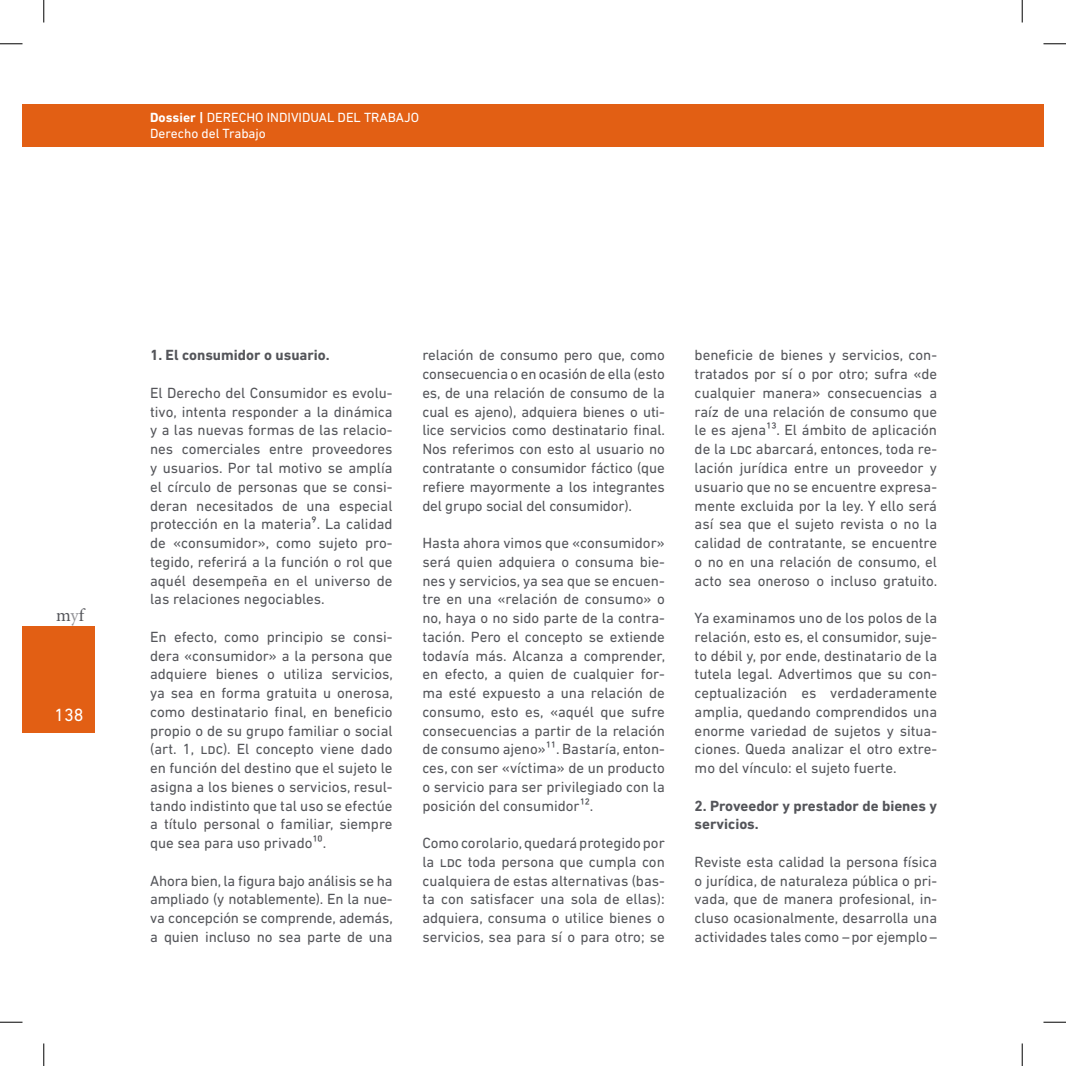
<style>
.page{position:relative;width:1066px;height:1066px;background:#fff}
.page>*{position:absolute;margin:0;border:0;box-sizing:border-box;transform-origin:0 0}
.t1{font:18px "Minion Pro";color:#54555a}
.t2{font:18px "DIN Next LT Pro";color:#fff}
.t3{font:15px/18.8px "DIN Next LT Pro";color:#54555a;text-align:justify}
.t4{font:700 15px/18.8px "DIN Next LT Pro";color:#54555a}
.t5{font:13.5px/16.2px "DIN Next LT Pro";color:#fff}
.s1{font-weight:700}
.s2{color:#959599}
</style>
<div class="page">
<div style="left:1022px;top:104px;width:21px;height:43px;background:#e25f14"></div>
<div style="left:22px;top:626px;width:73px;height:107px;background:#e25f14"></div>
<div style="left:22px;top:104px;width:1000px;height:43px;background:#e25f14"></div>
<svg style="left:0;top:44px;width:22px;height:1px"></svg>
<svg style="left:1043px;top:44px;width:22px;height:1px"></svg>
<svg style="left:0;top:1021px;width:22px;height:1px"></svg>
<svg style="left:1043px;top:1021px;width:22px;height:1px"></svg>
<svg style="left:44px;top:0;width:1px;height:23px"></svg>
<svg style="left:44px;top:1043px;width:1px;height:22px"></svg>
<svg style="left:1021px;top:0;width:1px;height:23px"></svg>
<svg style="left:1021px;top:1043px;width:1px;height:22px"></svg>
<p class="t5" style="left:150px;top:109px;width:270px"><span class="s1">Dossier |</span> DERECHO INDIVIDUAL DEL TRABAJO<br>Derecho del Trabajo</p>
<p class="t1" style="left:56px;top:603px;width:29px">m<span class="s2">y</span>f</p>
<p class="t2" style="left:54px;top:704px;width:31px">138</p>
<p class="t4" style="left:150px;top:346px;width:181px">1. El consumidor o usuario.</p>
<p class="t3" style="left:150px;top:383px;width:244px">El Derecho del Consumidor es evolu&shy;tivo, intenta responder a la dinámica y a las nuevas formas de las relacio&shy;nes comerciales entre proveedores y usuarios. Por tal motivo se amplía el círculo de personas que se consi&shy;deran necesitados de una especial protección en la materia⁹. La calidad de «consumidor», como sujeto pro&shy;tegido, referirá a la función o rol que aquél desempeña en el universo de las relaciones negociables.</p>
<p class="t3" style="left:150px;top:627px;width:244px">En efecto, como principio se consi&shy;dera «consumidor» a la persona que adquiere bienes o utiliza servicios, ya sea en forma gratuita u onerosa, como destinatario final, en beneficio propio o de su grupo familiar o social (art. 1, Ldc). El concepto viene dado en función del destino que el sujeto le asigna a los bienes o servicios, resul&shy;tando indistinto que tal uso se efectúe a título personal o familiar, siempre que sea para uso privado¹⁰.</p>
<p class="t3" style="left:150px;top:871px;width:244px">Ahora bien, la figura bajo análisis se ha ampliado (y notablemente). En la nue&shy;va concepción se comprende, además, a quien incluso no sea parte de una</p>
<p class="t3" style="left:422px;top:346px;width:244px">relación de consumo pero que, como consecuencia o en ocasión de ella (esto es, de una relación de consumo de la cual es ajeno), adquiera bienes o uti&shy;lice servicios como destinatario final.<br>Nos referimos con esto al usuario no contratante o consumidor fáctico (que refiere mayormente a los integrantes del grupo social del consumidor).</p>
<p class="t3" style="left:422px;top:533px;width:244px">Hasta ahora vimos que «consumidor» será quien adquiera o consuma bie&shy;nes y servicios, ya sea que se encuen&shy;tre en una «relación de consumo» o no, haya o no sido parte de la contra&shy;tación. Pero el concepto se extiende todavía más. Alcanza a comprender, en efecto, a quien de cualquier for&shy;ma esté expuesto a una relación de consumo, esto es, «aquél que sufre consecuencias a partir de la relación de consumo ajeno»¹¹. Bastaría, enton&shy;ces, con ser «víctima» de un producto o servicio para ser privilegiado con la posición del consumidor¹².</p>
<p class="t3" style="left:422px;top:833px;width:244px">Como corolario, quedará protegido por la Ldc toda persona que cumpla con cualquiera de estas alternativas (bas&shy;ta con satisfacer una sola de ellas): adquiera, consuma o utilice bienes o servicios, sea para sí o para otro; se</p>
<p class="t3" style="left:694px;top:346px;width:244px">beneficie de bienes y servicios, con&shy;tratados por sí o por otro; sufra «de cualquier manera» consecuencias a raíz de una relación de consumo que le es ajena¹³. El ámbito de aplicación de la Ldc abarcará, entonces, toda re&shy;lación jurídica entre un proveedor y usuario que no se encuentre expresa&shy;mente excluida por la ley. Y ello será así sea que el sujeto revista o no la calidad de contratante, se encuentre o no en una relación de consumo, el acto sea oneroso o incluso gratuito.</p>
<p class="t3" style="left:694px;top:608px;width:244px">Ya examinamos uno de los polos de la relación, esto es, el consumidor, suje&shy;to débil y, por ende, destinatario de la tutela legal. Advertimos que su con&shy;ceptualización es verdaderamente amplia, quedando comprendidos una enorme variedad de sujetos y situa&shy;ciones. Queda analizar el otro extre&shy;mo del vínculo: el sujeto fuerte.</p>
<p class="t4" style="left:694px;top:796px;width:244px">2. Proveedor y prestador de bienes y servicios.</p>
<p class="t3" style="left:694px;top:852px;width:244px">Reviste esta calidad la persona física o jurídica, de naturaleza pública o pri&shy;vada, que de manera profesional, in&shy;cluso ocasionalmente, desarrolla una actividades tales como –por ejemplo–</p>
</div>
